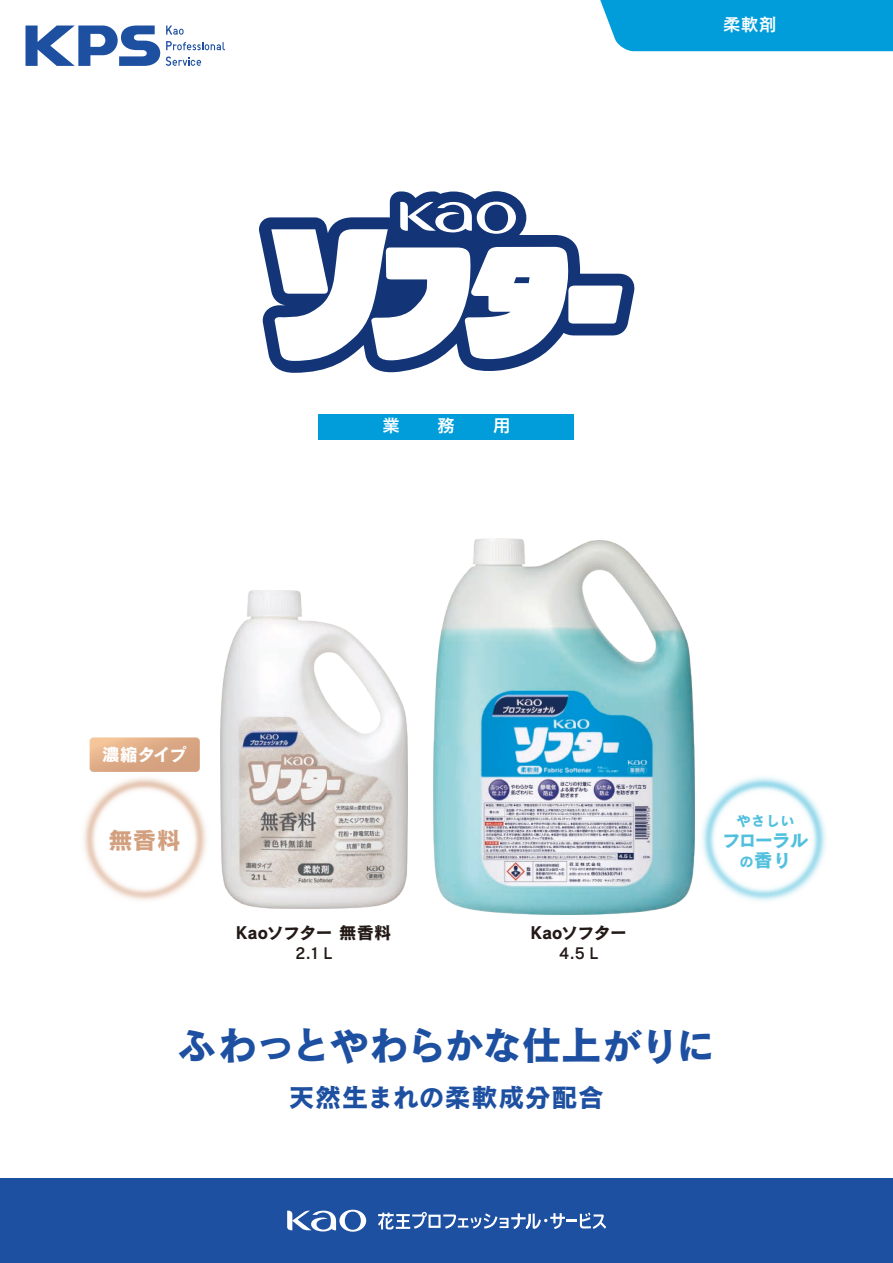
<style>
.page{position:relative;width:893px;height:1263px;background:#fff}
.page>*{position:absolute;margin:0;border:0;box-sizing:border-box;transform-origin:0 0}
.t1{font:40.35px "Cezanne CID B";letter-spacing:-.05em;color:#1e50a2}
.t2{font:26.4px "Cezanne CID B";letter-spacing:-.005em;color:#1e50a2}
.t3{font:24.15px "Cezanne CID B";color:#d3a07f}
.t4{font:18.9px/20.4px "Cezanne CID B";letter-spacing:-.08em;color:#51c0de;text-align:center}
.t5{font:18px "Cezanne CID DB";color:#fff}
.t6{font:17.85px "Cezanne CID B";letter-spacing:-.04em;color:#fff}
.t7{font:17.25px "Cezanne CID B";letter-spacing:-.015em;color:#231916}
.t8{font:17.25px "Cezanne CID B";letter-spacing:-.04em;color:#231916}
.t9{font:16.05px "Cezanne CID DB";color:#231916}
.t10{font:14.7px "Cezanne CID B";color:#51c0de}
.s1{font-size:14.7px}
</style>
<div class="page">
<svg style="left:26px;top:26px;width:134px;height:40px"></svg>
<svg style="left:166px;top:56px;width:35px;height:10px"></svg>
<svg style="left:166px;top:26px;width:18px;height:9px"></svg>
<svg style="left:166px;top:41px;width:59px;height:9px"></svg>
<div style="left:0;top:1178px;width:893px;height:85px;background:#1e50a2"></div>
<svg style="left:378px;top:1212px;width:228px;height:17px"></svg>
<svg style="left:287px;top:1210px;width:79px;height:22px"></svg>
<div style="left:319px;top:414px;width:255px;height:25px;background:#009dda"></div>
<div style="left:600px;top:0;width:293px;height:51px;background:#009dda"></div>
<svg style="left:259px;top:217px;width:376px;height:156px"></svg>
<svg style="left:271px;top:191px;width:352px;height:172px"></svg>
<img style="left:434px;top:538px;width:260px;height:376px">
<img style="left:221px;top:590px;width:186px;height:318px">
<img style="left:653px;top:729px;width:41px;height:185px">
<img style="left:656px;top:732px;width:170px;height:182px">
<img style="left:220px;top:729px;width:35px;height:179px">
<img style="left:83px;top:732px;width:169px;height:176px">
<div style="left:87px;top:735px;width:115px;height:39px;border:4px solid #fff;border-radius:4px"></div>
<svg style="left:90px;top:737px;width:110px;height:35px;background:#deac88"></svg>
<p class="t5" style="left:723px;top:14px;width:56px">柔軟剤</p>
<p class="t5" style="left:382px;top:415px;width:20px">業</p>
<p class="t5" style="left:437px;top:415px;width:19px">務</p>
<p class="t5" style="left:493px;top:415px;width:19px">用</p>
<p class="t6" style="left:102px;top:743px;width:87px">濃縮タイプ</p>
<p class="t3" style="left:109px;top:825px;width:74px">無香料</p>
<p class="t7" style="left:236px;top:922px;width:157px">Kaoソフター 無香料</p>
<p class="t9" style="left:295px;top:943px;width:38px">2.1 L</p>
<p class="t8" style="left:530px;top:922px;width:98px">Kaoソフター</p>
<p class="t9" style="left:559px;top:943px;width:40px">4.5 L</p>
<p class="t10" style="left:736px;top:811px;width:60px">やさしい</p>
<p class="t4" style="left:722px;top:829px;width:88px">フローラル<span class="s1">の</span>香り</p>
<p class="t1" style="left:177px;top:1020px;width:541px">ふわっとやわらかな仕上がりに</p>
<p class="t2" style="left:289px;top:1081px;width:317px">天然生まれの柔軟成分配合</p>
</div>
